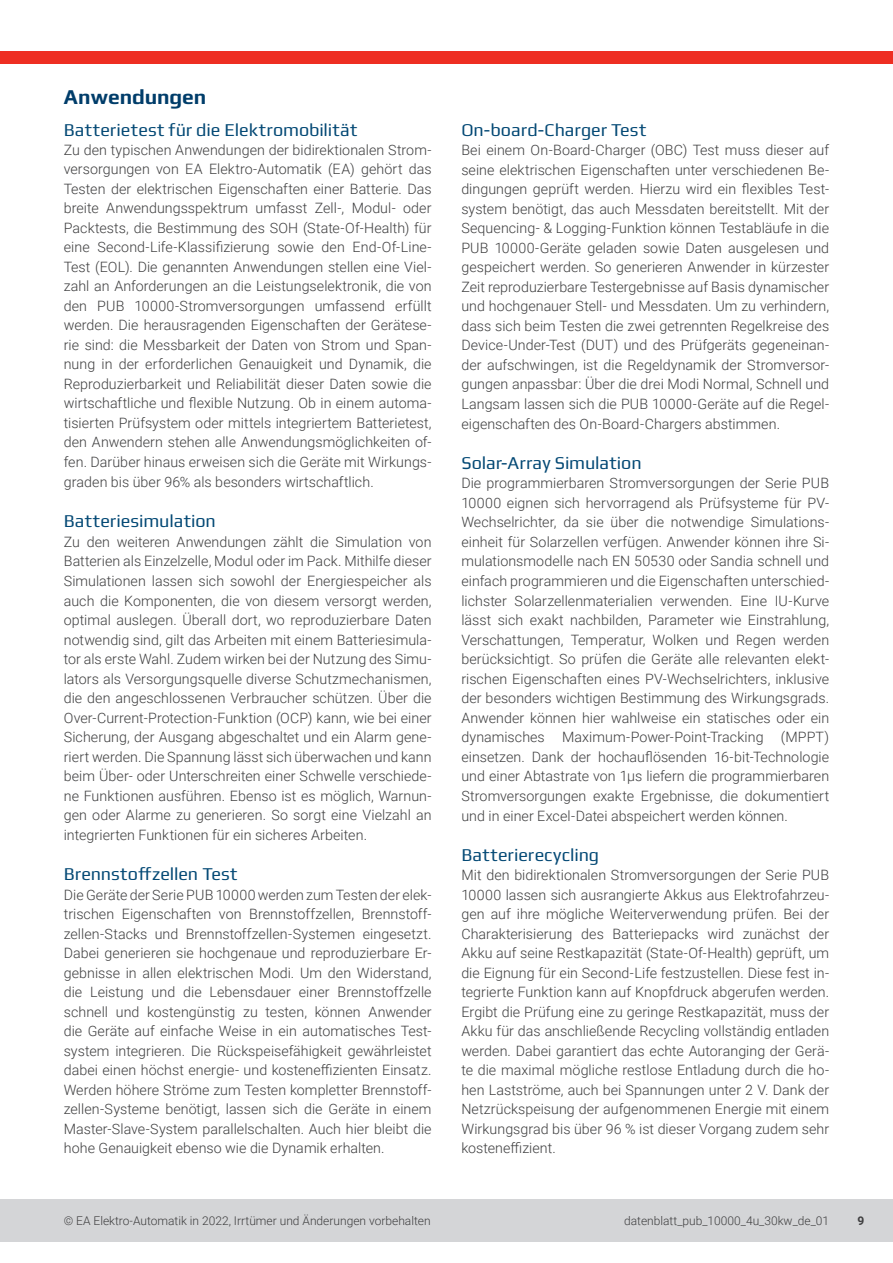
<style>
.page{position:relative;width:893px;height:1263px;background:#fff}
.page>*{position:absolute;margin:0;border:0;box-sizing:border-box;transform-origin:0 0}
.t1{font:700 21px "Play";letter-spacing:-.005em;color:#003d6a}
.t2{font:18px "Play";color:#044975}
.t3{font:300 14.25px/19.5px "Roboto";letter-spacing:.005em;color:#3e3e3f;text-align:justify}
.t4{font:300 12px "Roboto";color:#3e3e3f}
.t5{font:700 12px "Roboto";color:#3e3e3f}
</style>
<div class="page">
<div style="left:0;top:1199px;width:893px;height:43px;background:#d4d5d7"></div>
<div style="left:0;top:51px;width:893px;height:13px;background:#ee2e22"></div>
<p class="t1" style="left:64px;top:82px;width:144px">Anwendungen</p>
<p class="t2" style="left:64px;top:117px;width:295px">Batterietest für die Elektromobilität</p>
<p class="t3" style="left:64px;top:139px;width:369px">Zu den typischen Anwendungen der bidirektionalen Strom&shy;versorgungen von EA Elektro-Automatik (EA) gehört das Testen der elektrischen Eigenschaften einer Batterie. Das breite Anwendungsspektrum umfasst Zell-, Modul- oder Packtests, die Bestimmung des SOH (State-Of-Health) für eine Second-Life-Klassifizierung sowie den End-Of-Line-Test (EOL). Die genannten Anwendungen stellen eine Viel&shy;zahl an Anforderungen an die Leistungselektronik, die von den PUB 10000-Stromversorgungen umfassend erfüllt werden. Die herausragenden Eigenschaften der Gerätese&shy;rie sind: die Messbarkeit der Daten von Strom und Span&shy;nung in der erforderlichen Genauigkeit und Dynamik, die Reproduzierbarkeit und Reliabilität dieser Daten sowie die wirtschaftliche und flexible Nutzung. Ob in einem automa&shy;tisierten Prüfsystem oder mittels integriertem Batterietest, den Anwendern stehen alle Anwendungsmöglichkeiten of&shy;fen. Darüber hinaus erweisen sich die Geräte mit Wirkungs&shy;graden bis über 96% als besonders wirtschaftlich.</p>
<p class="t2" style="left:64px;top:509px;width:154px">Batteriesimulation</p>
<p class="t3" style="left:64px;top:532px;width:369px">Zu den weiteren Anwendungen zählt die Simulation von Batterien als Einzelzelle, Modul oder im Pack. Mithilfe dieser Simulationen lassen sich sowohl der Energiespeicher als auch die Komponenten, die von diesem versorgt werden, optimal auslegen. Überall dort, wo reproduzierbare Daten notwendig sind, gilt das Arbeiten mit einem Batteriesimula&shy;tor als erste Wahl. Zudem wirken bei der Nutzung des Simu&shy;lators als Versorgungsquelle diverse Schutzmechanismen, die den angeschlossenen Verbraucher schützen. Über die Over-Current-Protection-Funktion (OCP) kann, wie bei einer Sicherung, der Ausgang abgeschaltet und ein Alarm gene&shy;riert werden. Die Spannung lässt sich überwachen und kann beim Über- oder Unterschreiten einer Schwelle verschiede&shy;ne Funktionen ausführen. Ebenso ist es möglich, Warnun&shy;gen oder Alarme zu generieren. So sorgt eine Vielzahl an integrierten Funktionen für ein sicheres Arbeiten.</p>
<p class="t2" style="left:64px;top:861px;width:175px">Brennstoffzellen Test</p>
<p class="t3" style="left:64px;top:884px;width:369px">Die Geräte der Serie PUB 10000 werden zum Testen der elek&shy;trischen Eigenschaften von Brennstoffzellen, Brennstoff&shy;zellen-Stacks und Brennstoffzellen-Systemen eingesetzt.<br>Dabei generieren sie hochgenaue und reproduzierbare Er&shy;gebnisse in allen elektrischen Modi. Um den Widerstand, die Leistung und die Lebensdauer einer Brennstoffzelle schnell und kostengünstig zu testen, können Anwender die Geräte auf einfache Weise in ein automatisches Test&shy;system integrieren. Die Rückspeisefähigkeit gewährleistet dabei einen höchst energie- und kosteneffizienten Einsatz.<br>Werden höhere Ströme zum Testen kompletter Brennstoff&shy;zellen-Systeme benötigt, lassen sich die Geräte in einem Master-Slave-System parallelschalten. Auch hier bleibt die hohe Genauigkeit ebenso wie die Dynamik erhalten.</p>
<p class="t2" style="left:461px;top:117px;width:186px">On-board-Charger Test</p>
<p class="t3" style="left:461px;top:140px;width:369px">Bei einem On-Board-Charger (OBC) Test muss dieser auf seine elektrischen Eigenschaften unter verschiedenen Be&shy;dingungen geprüft werden. Hierzu wird ein flexibles Test&shy;system benötigt, das auch Messdaten bereitstellt. Mit der Sequencing- &amp; Logging-Funktion können Testabläufe in die PUB 10000-Geräte geladen sowie Daten ausgelesen und gespeichert werden. So generieren Anwender in kürzester Zeit reproduzierbare Testergebnisse auf Basis dynamischer und hochgenauer Stell- und Messdaten. Um zu verhindern, dass sich beim Testen die zwei getrennten Regelkreise des Device-Under-Test (DUT) und des Prüfgeräts gegeneinan&shy;der aufschwingen, ist die Regeldynamik der Stromversor&shy;gungen anpassbar: Über die drei Modi Normal, Schnell und Langsam lassen sich die PUB 10000-Geräte auf die Regel&shy;eigenschaften des On-Board-Chargers abstimmen.</p>
<p class="t2" style="left:461px;top:450px;width:182px">Solar-Array Simulation</p>
<p class="t3" style="left:461px;top:473px;width:369px">Die programmierbaren Stromversorgungen der Serie PUB 10000 eignen sich hervorragend als Prüfsysteme für PV-Wechselrichter, da sie über die notwendige Simulations&shy;einheit für Solarzellen verfügen. Anwender können ihre Si&shy;mulationsmodelle nach EN 50530 oder Sandia schnell und einfach programmieren und die Eigenschaften unterschied&shy;lichster Solarzellenmaterialien verwenden. Eine IU-Kurve lässt sich exakt nachbilden, Parameter wie Einstrahlung, Verschattungen, Temperatur, Wolken und Regen werden berücksichtigt. So prüfen die Geräte alle relevanten elekt&shy;rischen Eigenschaften eines PV-Wechselrichters, inklusive der besonders wichtigen Bestimmung des Wirkungsgrads.<br>Anwender können hier wahlweise ein statisches oder ein dynamisches Maximum-Power-Point-Tracking (MPPT) einsetzen. Dank der hochauflösenden 16-bit-Technologie und einer Abtastrate von 1µs liefern die programmierbaren Stromversorgungen exakte Ergebnisse, die dokumentiert und in einer Excel-Datei abspeichert werden können.</p>
<p class="t2" style="left:461px;top:842px;width:139px">Batterierecycling</p>
<p class="t3" style="left:461px;top:865px;width:369px">Mit den bidirektionalen Stromversorgungen der Serie PUB 10000 lassen sich ausrangierte Akkus aus Elektrofahrzeu&shy;gen auf ihre mögliche Weiterverwendung prüfen. Bei der Charakterisierung des Batteriepacks wird zunächst der Akku auf seine Restkapazität (State-Of-Health) geprüft, um die Eignung für ein Second-Life festzustellen. Diese fest in&shy;tegrierte Funktion kann auf Knopfdruck abgerufen werden.<br>Ergibt die Prüfung eine zu geringe Restkapazität, muss der Akku für das anschließende Recycling vollständig entladen werden. Dabei garantiert das echte Autoranging der Gerä&shy;te die maximal mögliche restlose Entladung durch die ho&shy;hen Lastströme, auch bei Spannungen unter 2 V. Dank der Netzrückspeisung der aufgenommenen Energie mit einem Wirkungsgrad bis über 96 % ist dieser Vorgang zudem sehr kosteneffizient.</p>
<p class="t4" style="left:64px;top:1212px;width:368px">© EA Elektro-Automatik in 2022, Irrtümer und Änderungen vorbehalten</p>
<p class="t4" style="left:624px;top:1212px;width:207px">datenblatt_pub_10000_4u_30kw_de_01</p>
<p class="t5" style="left:858px;top:1212px;width:8px">9</p>
</div>
